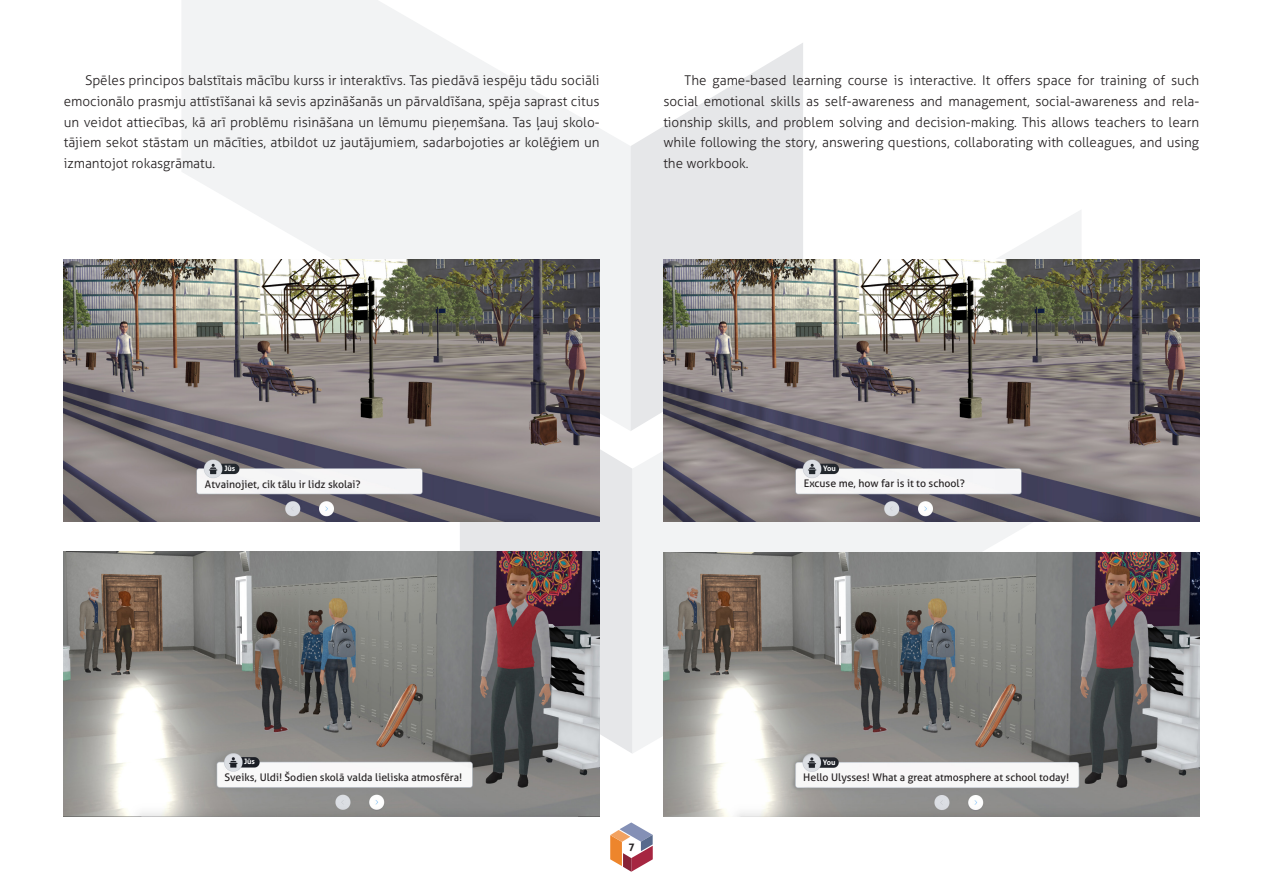
<style>
.page{position:relative;width:1263px;height:893px;background:#fff}
.page>*{position:absolute;margin:0;border:0;box-sizing:border-box;transform-origin:0 0}
.t1{font:300 13.5px/20.9px "Aller";color:#231f20;text-align:justify}
.t2{font:10.5px "Aller";color:#231f20}
.t3{font:700 10.5px "Aller";color:#231f20}
.t4{font:700 7.5px "Aller";color:#fff}
</style>
<div class="page">
<svg style="left:632px;top:210px;width:449px;height:543px;fill:#f2f3f4"></svg>
<div style="left:460px;top:449px;width:172px;height:304px;background:#e6e7e9"></div>
<svg style="left:182px;top:0;width:449px;height:431px;fill:#f2f3f4"></svg>
<svg style="left:631px;top:43px;width:172px;height:388px;fill:#e6e7e9"></svg>
<svg style="left:610px;top:822px;width:43px;height:50px"></svg>
<img style="left:64px;top:259px;width:536px;height:263px">
<img style="left:663px;top:259px;width:536px;height:263px">
<img style="left:64px;top:552px;width:536px;height:264px">
<img style="left:663px;top:552px;width:536px;height:264px">
<p class="t1" style="left:64px;top:69px;width:537px;text-indent:21px">Spēles principos balstītais mācību kurss ir interaktīvs. Tas piedāvā iespēju tādu sociāli emocionālo prasmju attīstīšanai kā sevis apzināšanās un pārvaldīšana, spēja saprast citus un veidot attiecības, kā arī problēmu risināšana un lēmumu pieņemšana. Tas ļauj skolo&shy;tājiem sekot stāstam un mācīties, atbildot uz jautājumiem, sadarbojoties ar kolēģiem un izmantojot rokasgrāmatu.</p>
<p class="t1" style="left:663px;top:69px;width:537px;text-indent:21px">The game-based learning course is interactive. It offers space for training of such social emotional skills as self-awareness and management, social-awareness and rela&shy;tionship skills, and problem solving and decision-making. This allows teachers to learn while following the story, answering questions, collaborating with colleagues, and using the workbook.</p>
<p class="t4" style="left:225px;top:464px;width:12px">Jūs</p>
<p class="t4" style="left:823px;top:464px;width:14px">You</p>
<p class="t2" style="left:205px;top:477px;width:157px">Atvainojiet, cik tālu ir lidz skolai?</p>
<p class="t2" style="left:804px;top:477px;width:163px">Excuse me, how far is it to school?</p>
<p class="t4" style="left:244px;top:757px;width:12px">Jūs</p>
<p class="t4" style="left:823px;top:757px;width:14px">You</p>
<p class="t2" style="left:225px;top:770px;width:239px">Sveiks, Uldi! Šodien skolā valda lieliska atmosfēra!</p>
<p class="t2" style="left:803px;top:771px;width:267px">Hello Ulysses! What a great atmosphere at school today!</p>
<p class="t3" style="left:628px;top:840px;width:8px">7</p>
</div>
